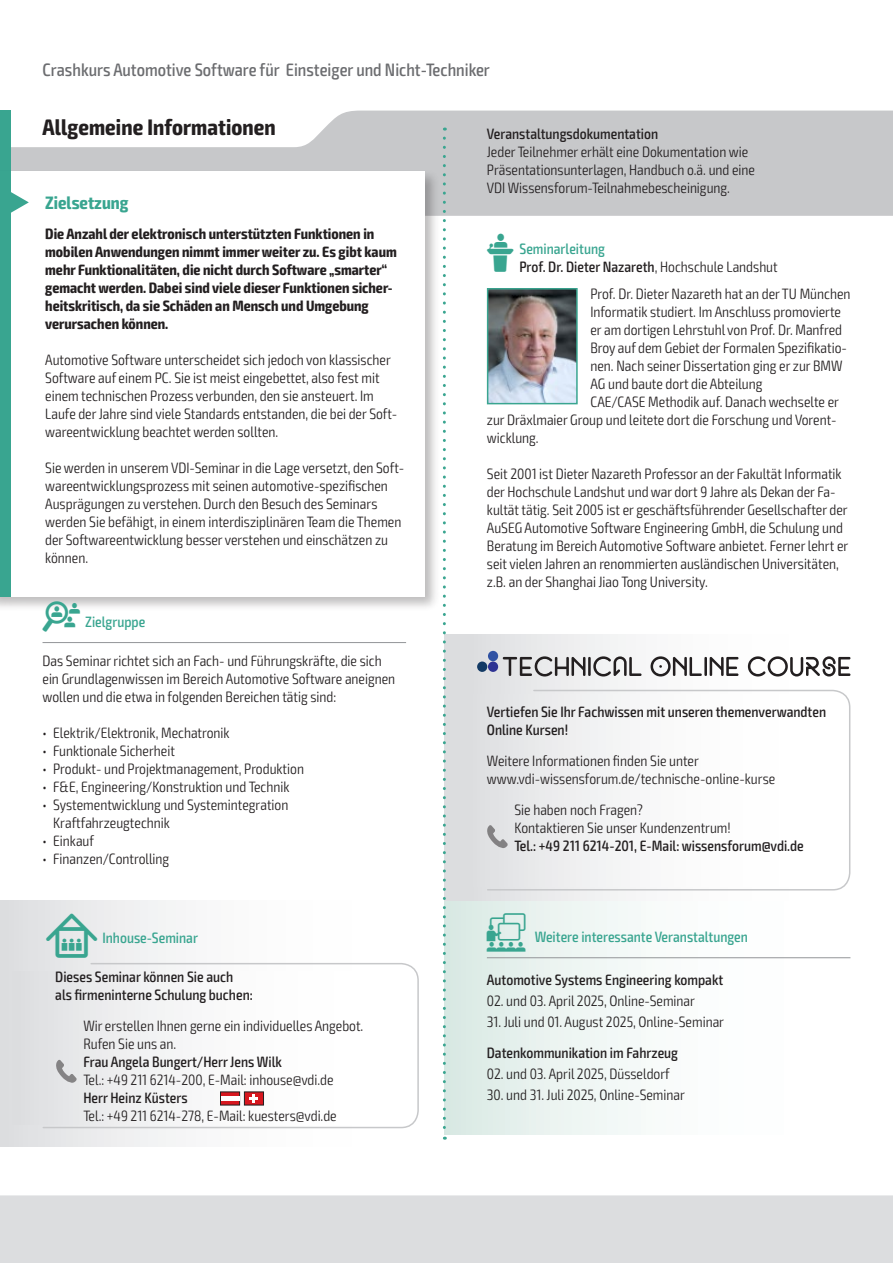
<style>
.page{position:relative;width:893px;height:1263px;background:#fff}
.page>*{position:absolute;margin:0;border:0;box-sizing:border-box;transform-origin:0 0}
.t1{font:700 condensed 22.5px "Exo 2";letter-spacing:.005em;color:#231f20}
.t2{font:500 condensed 18px "Exo 2";color:#6c6d70}
.t3{font:700 condensed 18px "Exo 2";color:#39a590}
.t4{font:300 condensed 15px/18px "Exo 2";color:#231f20}
.t5{font:500 condensed 15px/18px "Exo 2";color:#231f20}
.t6{font:700 condensed 15px/18px "Exo 2";color:#231f20}
.t7{font:500 condensed 15px "Exo 2";color:#39a590}
.s1{font-family:"VDI Iconset S4 A Regular";font-weight:400;font-stretch:normal;color:#39a590}
.s2{color:#39a590}
.s3{font-weight:300}
.s4{font-family:"VDI Iconset S4 A Regular";font-weight:400;font-stretch:normal}
.s5{font-family:"VDI Iconset S4 A Regular";font-weight:400;font-stretch:normal;font-size:15.45px}
.s6{font-family:"VDI Iconset S4 A Regular";font-weight:400;font-stretch:normal;font-size:19.5px}
</style>
<div class="page">
<div style="left:0;top:1195px;width:893px;height:68px;background:#dcdddf"></div>
<svg style="left:11px;top:111px;width:881px;height:105px;fill:#c7c8ca"></svg>
<hr style="left:892px;top:111px;width:1px;height:105px;background:#39a590">
<div style="left:0;top:111px;width:11px;height:63px;background:#39a590"></div>
<div style="left:0;top:168px;width:440px;height:444px;background:#231f20;opacity:.3"></div>
<div style="left:0;top:171px;width:424px;height:426px;background:#fff"></div>
<div style="left:0;top:171px;width:11px;height:426px;background:#39a590"></div>
<svg style="left:11px;top:192px;width:18px;height:21px"></svg>
<hr style="left:43px;top:642px;width:363px;height:1px;background:#939598">
<div style="left:444px;top:900px;width:406px;height:234px;background:linear-gradient(to right,#dfece8,#fff)"></div>
<hr style="left:487px;top:957px;width:363px;height:1px;background:#939598">
<img style="left:490px;top:291px;width:85px;height:110px">
<div style="left:487px;top:288px;width:91px;height:116px;border:2px solid #39a590"></div>
<div style="left:444px;top:635px;width:406px;height:265px;background:linear-gradient(to right,#dfe0e2,#fff)"></div>
<svg style="left:486px;top:689px;width:365px;height:202px"></svg>
<div style="left:444px;top:694px;width:394px;height:192px;background:linear-gradient(to right,#dfe0e2,#fff)"></div>
<svg style="left:487px;top:825px;width:21px;height:23px"></svg>
<div style="left:488px;top:651px;width:10px;height:10px;background:#3052a3;border-radius:50%"></div>
<div style="left:477px;top:661px;width:10px;height:11px;background:#133a65;border-radius:50%"></div>
<div style="left:488px;top:661px;width:10px;height:11px;background:#2e3393;border-radius:50%"></div>
<svg style="left:503px;top:656px;width:138px;height:20px"></svg>
<svg style="left:650px;top:656px;width:88px;height:20px"></svg>
<svg style="left:748px;top:656px;width:102px;height:20px"></svg>
<div style="left:0;top:900px;width:419px;height:247px;background:linear-gradient(to right,#e2e3e5,#fff)"></div>
<svg style="left:42px;top:962px;width:377px;height:167px"></svg>
<div style="left:13px;top:972px;width:382px;height:152px;background:linear-gradient(to right,#e3e3e5,#fff)"></div>
<svg style="left:220px;top:1091px;width:44px;height:14px"></svg>
<hr style="left:221px;top:1096px;width:18px;height:4px;background:#fff">
<svg style="left:56px;top:1060px;width:21px;height:23px"></svg>
<svg style="left:443px;top:138px;width:3px;height:1002px"></svg>
<p class="t2" style="left:43px;top:59px;width:449px">Crashkurs Automotive Software für Einsteiger und Nicht-Techniker</p>
<h1 class="t1" style="left:43px;top:113px;width:235px">Allgemeine Informationen</h1>
<p class="t5" style="left:487px;top:125px;width:173px">Veranstaltungsdokumentation</p>
<p class="t4" style="left:487px;top:143px;width:270px">Jeder Teilnehmer erhält eine Dokumentation wie<br>Präsentationsunterlagen, Handbuch o.ä. und eine<br>VDI Wissensforum-Teilnahmebescheinigung.</p>
<p class="t6" style="left:45px;top:225px;width:353px">Die Anzahl der elektronisch unterstützten Funktionen in mobilen Anwendungen nimmt immer weiter zu. Es gibt kaum mehr Funktionalitäten, die nicht durch Software „smarter“ gemacht werden. Dabei sind viele dieser Funktionen sicher&shy;heitskritisch, da sie Schäden an Mensch und Umgebung verursachen können.</p>
<p class="t4" style="left:45px;top:351px;width:354px">Automotive Software unterscheidet sich jedoch von klassischer Software auf einem PC. Sie ist meist eingebettet, also fest mit einem technischen Prozess verbunden, den sie ansteuert. Im Laufe der Jahre sind viele Standards entstanden, die bei der Soft&shy;wareentwicklung beachtet werden sollten.</p>
<p class="t4" style="left:45px;top:459px;width:360px">Sie werden in unserem VDI-Seminar in die Lage versetzt, den Soft&shy;wareentwicklungsprozess mit seinen automotive-spezifischen Ausprägungen zu verstehen. Durch den Besuch des Seminars werden Sie befähigt, in einem interdisziplinären Team die Themen der Softwareentwicklung besser verstehen und einschätzen zu können.</p>
<p class="t3" style="left:45px;top:192px;width:85px">Zielsetzung</p>
<p class="t5" style="left:519px;top:240px;width:260px;text-indent:-33px"><span class="s1">L</span> <span class="s2">Seminarleitung<br></span>Prof. Dr. Dieter Nazareth<span class="s3">, Hochschule Landshut</span></p>
<p class="t4" style="left:590px;top:285px;width:262px">Prof. Dr. Dieter Nazareth hat an der TU München</p>
<p class="t4" style="left:590px;top:303px;width:252px">Informatik studiert. Im Anschluss promovierte</p>
<p class="t4" style="left:590px;top:321px;width:253px">er am dortigen Lehrstuhl von Prof. Dr. Manfred</p>
<p class="t4" style="left:590px;top:339px;width:258px">Broy auf dem Gebiet der Formalen Spezifikatio-</p>
<p class="t4" style="left:590px;top:357px;width:254px">nen. Nach seiner Dissertation ging er zur BMW</p>
<p class="t4" style="left:590px;top:375px;width:174px">AG und baute dort die Abteilung</p>
<p class="t4" style="left:590px;top:393px;width:250px">CAE/CASE Methodik auf. Danach wechselte er</p>
<p class="t4" style="left:487px;top:411px;width:351px">zur Dräxlmaier Group und leitete dort die Forschung und Vorent-</p>
<p class="t4" style="left:487px;top:429px;width:53px">wicklung.</p>
<p class="t4" style="left:487px;top:465px;width:363px">Seit 2001 ist Dieter Nazareth Professor an der Fakultät Informatik der Hochschule Landshut und war dort 9 Jahre als Dekan der Fa&shy;kultät tätig. Seit 2005 ist er geschäftsführender Gesellschafter der AuSEG Automotive Software Engineering GmbH, die Schulung und Beratung im Bereich Automotive Software anbietet. Ferner lehrt er seit vielen Jahren an renommierten ausländischen Universitäten, z.B. an der Shanghai Jiao Tong University.</p>
<p class="t7" style="left:43px;top:613px;width:104px"><span class="s4">Z</span> Zielgruppe</p>
<p class="t4" style="left:43px;top:652px;width:354px">Das Seminar richtet sich an Fach- und Führungskräfte, die sich ein Grundlagenwissen im Bereich Automotive Software aneignen wollen und die etwa in folgenden Bereichen tätig sind:</p>
<p class="t4" style="left:43px;top:724px;width:189px">• Elektrik/Elektronik, Mechatronik</p>
<p class="t4" style="left:43px;top:742px;width:134px">• Funktionale Sicherheit</p>
<p class="t4" style="left:43px;top:760px;width:263px">• Produkt- und Projektmanagement, Produktion</p>
<p class="t4" style="left:43px;top:778px;width:248px">• F&amp;E, Engineering/Konstruktion und Technik</p>
<p class="t4" style="left:53px;top:796px;width:237px;text-indent:-11px">• Systementwicklung und Systemintegration<br>Kraftfahrzeugtechnik</p>
<p class="t4" style="left:43px;top:832px;width:53px">• Einkauf</p>
<p class="t4" style="left:43px;top:850px;width:128px">• Finanzen/Controlling</p>
<p class="t7" style="left:46px;top:929px;width:153px"><span class="s5">I</span> Inhouse-Seminar</p>
<p class="t5" style="left:55px;top:968px;width:199px">Dieses Seminar können Sie auch als firmeninterne Schulung buchen:</p>
<p class="t4" style="left:83px;top:1017px;width:282px">Wir erstellen Ihnen gerne ein individuelles Angebot.<br>Rufen Sie uns an.</p>
<p class="t5" style="left:83px;top:1053px;width:200px">Frau Angela Bungert/Herr Jens Wilk</p>
<p class="t4" style="left:83px;top:1071px;width:252px">Tel.: +49 211 6214-200, E-Mail: inhouse@vdi.de</p>
<p class="t5" style="left:83px;top:1089px;width:106px">Herr Heinz Küsters</p>
<p class="t4" style="left:83px;top:1107px;width:255px">Tel.: +49 211 6214-278, E-Mail: kuesters@vdi.de</p>
<p class="t5" style="left:487px;top:703px;width:341px">Vertiefen Sie Ihr Fachwissen mit unseren themenverwandten<br>Online Kursen!</p>
<p class="t4" style="left:487px;top:752px;width:290px">Weitere Informationen finden Sie unter www.vdi-wissensforum.de/technische-online-kurse</p>
<p class="t4" style="left:514px;top:801px;width:218px">Sie haben noch Fragen?<br>Kontaktieren Sie unser Kundenzentrum!</p>
<p class="t5" style="left:514px;top:837px;width:291px">Tel.: +49 211 6214-201, E-Mail: wissensforum@vdi.de</p>
<p class="t7" style="left:487px;top:928px;width:263px"><span class="s6">W</span> Weitere interessante Veranstaltungen</p>
<p class="t5" style="left:487px;top:971px;width:238px">Automotive Systems Engineering kompakt</p>
<p class="t4" style="left:487px;top:992px;width:210px">02. und 03. April 2025, Online-Seminar</p>
<p class="t4" style="left:487px;top:1013px;width:239px">31. Juli und 01. August 2025, Online-Seminar</p>
<p class="t5" style="left:487px;top:1044px;width:193px">Datenkommunikation im Fahrzeug</p>
<p class="t4" style="left:487px;top:1065px;width:184px">02. und 03. April 2025, Düsseldorf</p>
<p class="t4" style="left:487px;top:1086px;width:200px">30. und 31. Juli 2025, Online-Seminar</p>
</div>
